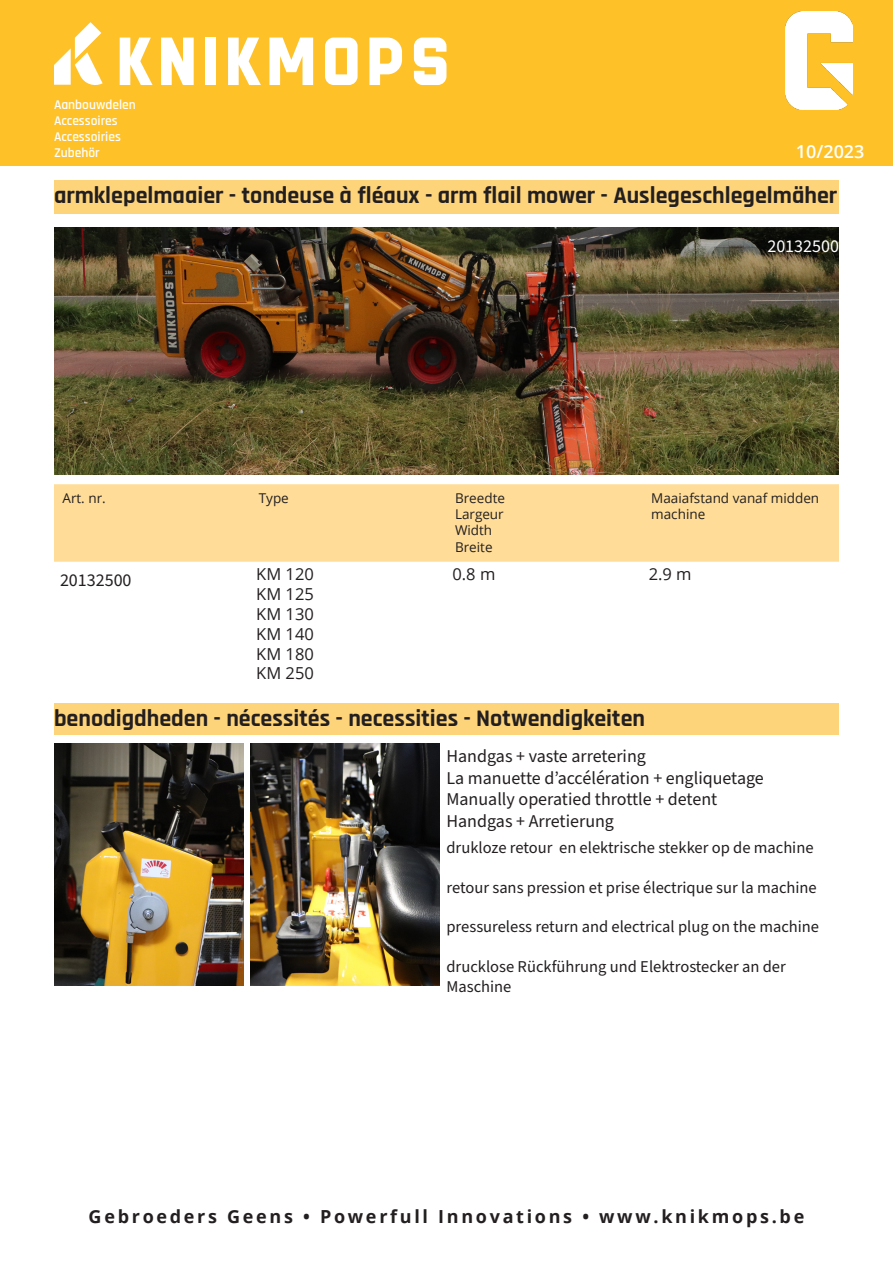
<style>
.page{position:relative;width:893px;height:1263px;background:#fff}
.page>*{position:absolute;margin:0;border:0;box-sizing:border-box;transform-origin:0 0}
.t1{font:700 24px "Rajdhani";color:#231f20}
.t2{font:18px "Source Sans Pro";color:#231f20}
.t3{font:700 18px "Open Sans";letter-spacing:.15em;color:#231f20}
.t4{font:18px "Source Sans Pro";color:#fff}
.t5{font:600 18px "Open Sans";color:#fff}
.t6{font:16.5px/19.8px "Source Sans Pro";color:#231f20}
.t7{font:16.5px "Open Sans";color:#231f20}
.t8{font:13.5px/16.2px "Open Sans";color:#231f20}
.t9{font:600 13.5px "Rajdhani";color:#fff}
</style>
<div class="page">
<div style="left:0;top:0;width:893px;height:166px;background:#fec128"></div>
<svg style="left:120px;top:38px;width:33px;height:47px"></svg>
<svg style="left:161px;top:38px;width:33px;height:47px"></svg>
<div style="left:206px;top:38px;width:10px;height:47px;background:#fff"></div>
<svg style="left:228px;top:38px;width:33px;height:47px"></svg>
<svg style="left:269px;top:38px;width:44px;height:47px"></svg>
<svg style="left:325px;top:38px;width:33px;height:47px"></svg>
<svg style="left:369px;top:38px;width:33px;height:47px"></svg>
<svg style="left:414px;top:38px;width:32px;height:47px"></svg>
<svg style="left:54px;top:22px;width:49px;height:63px"></svg>
<img style="left:786px;top:12px;width:66px;height:97px">
<div style="left:54px;top:180px;width:785px;height:33px;background:#fed47b"></div>
<div style="left:54px;top:484px;width:785px;height:78px;background:#ffdd98"></div>
<img style="left:54px;top:228px;width:785px;height:246px">
<div style="left:54px;top:703px;width:785px;height:32px;background:#fed47b"></div>
<img style="left:54px;top:744px;width:189px;height:241px">
<img style="left:250px;top:744px;width:189px;height:241px">
<p class="t9" style="left:54px;top:96px;width:83px">Aanbouwdelen</p>
<p class="t9" style="left:54px;top:113px;width:65px">Accessoires</p>
<p class="t9" style="left:54px;top:129px;width:68px">Accessoiries</p>
<p class="t9" style="left:54px;top:145px;width:47px">Zubehör</p>
<p class="t1" style="left:54px;top:180px;width:785px">armklepelmaaier - tondeuse à fléaux - arm flail mower - Auslegeschlegelmäher</p>
<p class="t5" style="left:796px;top:139px;width:70px">10/2023</p>
<p class="t8" style="left:63px;top:490px;width:45px">Art. nr.</p>
<p class="t8" style="left:259px;top:490px;width:32px">Type</p>
<p class="t8" style="left:455px;top:490px;width:52px">Breedte</p>
<p class="t8" style="left:455px;top:506px;width:50px">Largeur</p>
<p class="t8" style="left:455px;top:522px;width:39px">Width</p>
<p class="t8" style="left:455px;top:538px;width:39px">Breite</p>
<p class="t4" style="left:767px;top:234px;width:73px">20132500</p>
<p class="t8" style="left:651px;top:490px;width:170px">Maaiafstand vanaf midden machine</p>
<p class="t2" style="left:60px;top:568px;width:73px">20132500</p>
<p class="t7" style="left:256px;top:563px;width:59px">KM 120</p>
<p class="t7" style="left:256px;top:583px;width:59px">KM 125</p>
<p class="t7" style="left:256px;top:603px;width:59px">KM 130</p>
<p class="t7" style="left:256px;top:622px;width:59px">KM 140</p>
<p class="t7" style="left:256px;top:642px;width:59px">KM 180</p>
<p class="t7" style="left:256px;top:662px;width:59px">KM 250</p>
<p class="t7" style="left:452px;top:563px;width:44px">0.8 m</p>
<p class="t7" style="left:649px;top:563px;width:44px">2.9 m</p>
<p class="t1" style="left:54px;top:703px;width:593px">benodigdheden - nécessités - necessities - Notwendigkeiten</p>
<p class="t2" style="left:446px;top:744px;width:201px">Handgas + vaste arretering</p>
<p class="t2" style="left:446px;top:766px;width:319px">La manuette d’accélération + engliquetage</p>
<p class="t2" style="left:446px;top:787px;width:272px">Manually operatied throttle + detent</p>
<p class="t2" style="left:446px;top:809px;width:169px">Handgas + Arretierung</p>
<p class="t6" style="left:446px;top:838px;width:369px">drukloze retour en elektrische stekker op de machine</p>
<p class="t6" style="left:446px;top:878px;width:372px">retour sans pression et prise électrique sur la machine</p>
<p class="t6" style="left:446px;top:917px;width:374px">pressureless return and electrical plug on the machine</p>
<p class="t6" style="left:446px;top:957px;width:341px">drucklose Rückführung und Elektrostecker an der<br>Maschine</p>
<p class="t3" style="left:89px;top:1203px;width:717px">Gebroeders Geens • Powerfull Innovations • www.knikmops.be</p>
</div>
